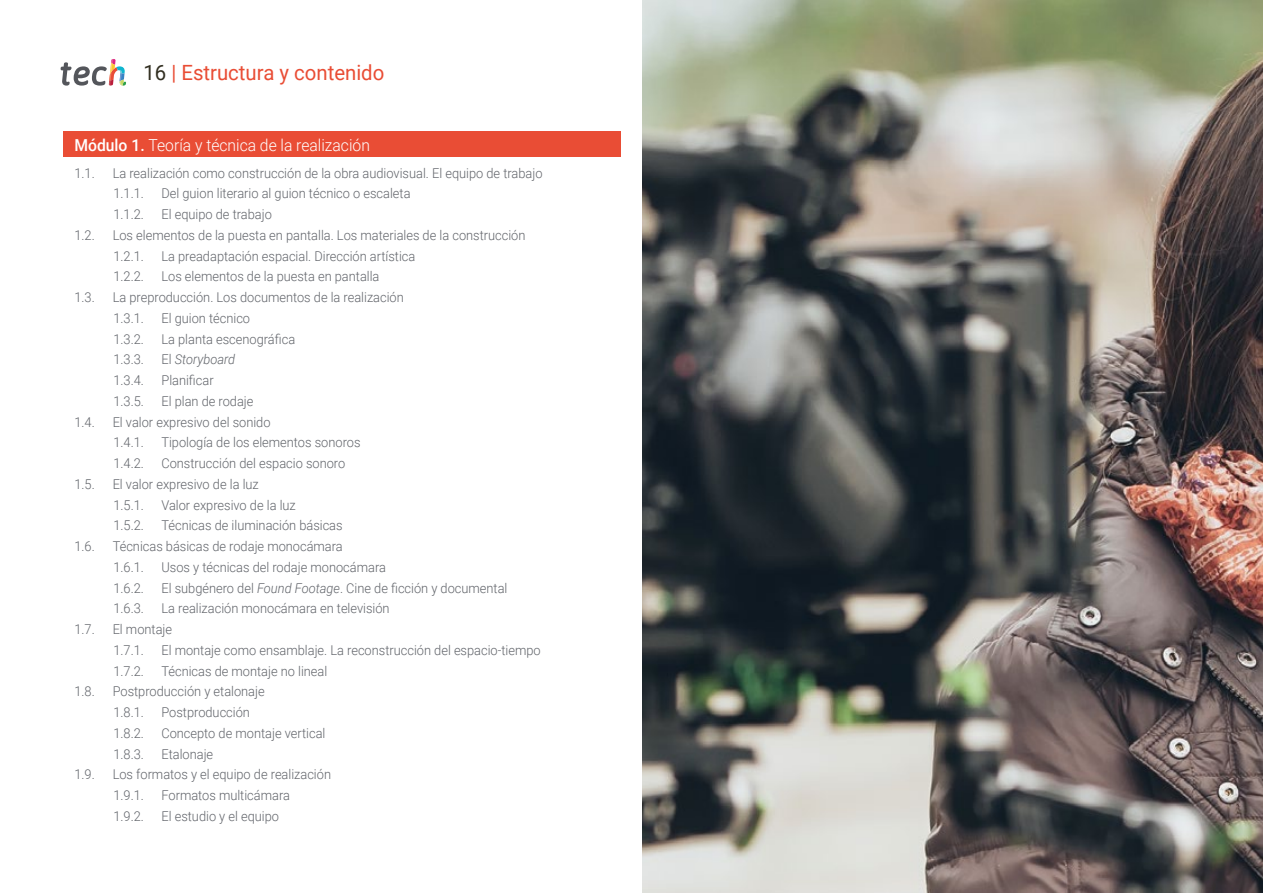
<style>
.page{position:relative;width:1263px;height:893px;background:#fff}
.page>*{position:absolute;margin:0;border:0;box-sizing:border-box;transform-origin:0 0}
.t1{font:21px "Roboto";color:#e94d35}
.t2{font:300 16.5px "Roboto";color:#fff;scale:.95 1}
.t3{font:300 13.5px/20.7px "Roboto";color:#61646a;scale:.95 1}
.t4{font:italic 300 13.5px "Roboto";color:#61646a;scale:.95 1}
.s1{color:#312e20}
.s2{font-weight:500}
.s3{font-style:normal}
.s4{font-style:italic}
</style>
<div class="page">
<svg style="left:61px;top:59px;width:65px;height:27px"></svg>
<div style="left:63px;top:132px;width:558px;height:25px;background:#e94d35"></div>
<img style="left:642px;top:0;width:621px;height:893px">
<h1 class="t1" style="left:144px;top:57px;width:242px"><span class="s1">16</span> | Estructura y contenido</h1>
<p class="t2" style="left:74px;top:133px;width:313px"><span class="s2">Módulo 1.</span> Teoría y técnica de la realización</p>
<p class="t3" style="left:74px;top:162px;width:23px">1.1.</p>
<p class="t3" style="left:113px;top:162px;width:454px">La realización como construcción de la obra audiovisual. El equipo de trabajo<br>1.1.1.</p>
<p class="t3" style="left:161px;top:183px;width:264px">Del guion literario al guion técnico o escaleta</p>
<p class="t3" style="left:113px;top:203px;width:34px">1.1.2.</p>
<p class="t3" style="left:161px;top:203px;width:118px">El equipo de trabajo</p>
<p class="t3" style="left:74px;top:224px;width:23px">1.2.</p>
<p class="t3" style="left:113px;top:224px;width:436px">Los elementos de la puesta en pantalla. Los materiales de la construcción<br>1.2.1.</p>
<p class="t3" style="left:161px;top:245px;width:269px">La preadaptación espacial. Dirección artística</p>
<p class="t3" style="left:113px;top:266px;width:34px">1.2.2.</p>
<p class="t3" style="left:161px;top:266px;width:231px">Los elementos de la puesta en pantalla</p>
<p class="t3" style="left:74px;top:286px;width:23px">1.3.</p>
<p class="t3" style="left:113px;top:286px;width:308px">La preproducción. Los documentos de la realización<br>1.3.1.</p>
<p class="t3" style="left:161px;top:307px;width:95px">El guion técnico</p>
<p class="t3" style="left:113px;top:328px;width:34px">1.3.2.</p>
<p class="t3" style="left:161px;top:328px;width:142px">La planta escenográfica</p>
<p class="t3" style="left:113px;top:349px;width:34px">1.3.3.</p>
<p class="t4" style="left:161px;top:350px;width:79px"><span class="s3">El</span> Storyboard</p>
<p class="t3" style="left:113px;top:369px;width:34px">1.3.4.</p>
<p class="t3" style="left:161px;top:369px;width:56px">Planificar</p>
<p class="t3" style="left:113px;top:390px;width:34px">1.3.5.</p>
<p class="t3" style="left:161px;top:390px;width:98px">El plan de rodaje</p>
<p class="t3" style="left:74px;top:411px;width:23px">1.4.</p>
<p class="t3" style="left:113px;top:411px;width:168px">El valor expresivo del sonido<br>1.4.1.</p>
<p class="t3" style="left:161px;top:432px;width:211px">Tipología de los elementos sonoros</p>
<p class="t3" style="left:113px;top:452px;width:34px">1.4.2.</p>
<p class="t3" style="left:161px;top:452px;width:195px">Construcción del espacio sonoro</p>
<p class="t3" style="left:74px;top:473px;width:23px">1.5.</p>
<p class="t3" style="left:113px;top:473px;width:155px">El valor expresivo de la luz<br>1.5.1.</p>
<p class="t3" style="left:161px;top:494px;width:143px">Valor expresivo de la luz</p>
<p class="t3" style="left:113px;top:515px;width:34px">1.5.2.</p>
<p class="t3" style="left:161px;top:515px;width:192px">Técnicas de iluminación básicas</p>
<p class="t3" style="left:74px;top:535px;width:23px">1.6.</p>
<p class="t3" style="left:113px;top:535px;width:244px">Técnicas básicas de rodaje monocámara<br>1.6.1.</p>
<p class="t3" style="left:161px;top:556px;width:238px">Usos y técnicas del rodaje monocámara</p>
<p class="t3" style="left:113px;top:577px;width:34px">1.6.2.</p>
<p class="t3" style="left:161px;top:577px;width:366px">El subgénero del <span class="s4">Found Footage</span>. Cine de ficción y documental</p>
<p class="t3" style="left:113px;top:598px;width:34px">1.6.3.</p>
<p class="t3" style="left:161px;top:598px;width:242px">La realización monocámara en televisión</p>
<p class="t3" style="left:74px;top:618px;width:23px">1.7.</p>
<p class="t3" style="left:113px;top:618px;width:64px">El montaje<br>1.7.1.</p>
<p class="t3" style="left:161px;top:639px;width:401px">El montaje como ensamblaje. La reconstrucción del espacio-tiempo</p>
<p class="t3" style="left:113px;top:660px;width:34px">1.7.2.</p>
<p class="t3" style="left:161px;top:660px;width:176px">Técnicas de montaje no lineal</p>
<p class="t3" style="left:74px;top:681px;width:23px">1.8.</p>
<p class="t3" style="left:113px;top:681px;width:162px">Postproducción y etalonaje<br>1.8.1.</p>
<p class="t3" style="left:161px;top:701px;width:95px">Postproducción</p>
<p class="t3" style="left:113px;top:722px;width:34px">1.8.2.</p>
<p class="t3" style="left:161px;top:722px;width:174px">Concepto de montaje vertical</p>
<p class="t3" style="left:113px;top:743px;width:34px">1.8.3.</p>
<p class="t3" style="left:161px;top:743px;width:56px">Etalonaje</p>
<p class="t3" style="left:74px;top:764px;width:23px">1.9.</p>
<p class="t3" style="left:113px;top:764px;width:231px">Los formatos y el equipo de realización<br>1.9.1.</p>
<p class="t3" style="left:161px;top:784px;width:137px">Formatos multicámara</p>
<p class="t3" style="left:113px;top:805px;width:34px">1.9.2.</p>
<p class="t3" style="left:161px;top:805px;width:125px">El estudio y el equipo</p>
</div>
